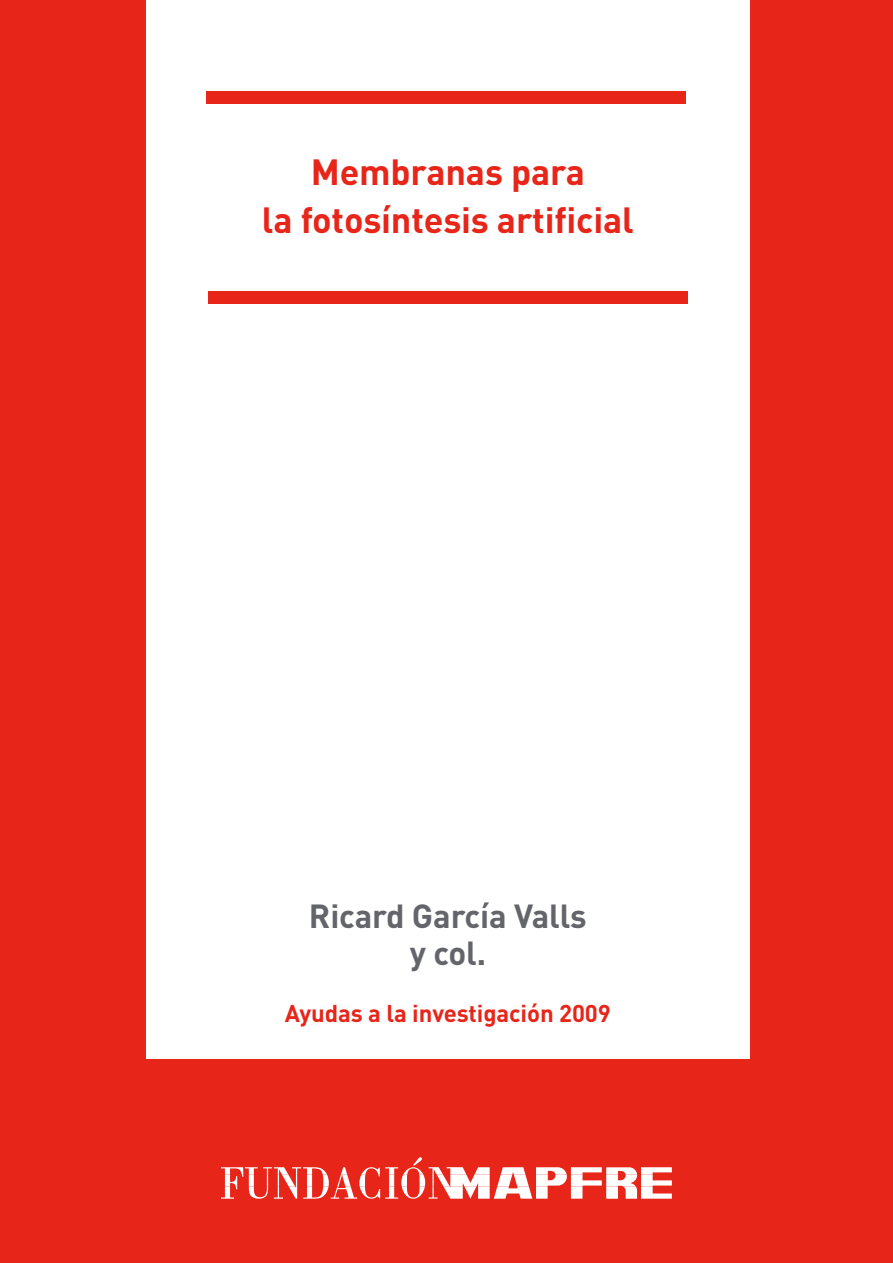
<style>
.page{position:relative;width:893px;height:1263px;background:#e72519}
.page>*{position:absolute;margin:0;border:0;box-sizing:border-box;transform-origin:0 0}
.t1{font:700 36px/48px "DIN";letter-spacing:-.005em;color:#e72519;text-align:center}
.t2{font:700 33px/37.5px "DIN";letter-spacing:-.005em;color:#63656a;text-align:center}
.t3{font:700 24px "DIN";letter-spacing:-.005em;color:#e72519}
</style>
<div class="page">
<div style="left:146px;top:0;width:604px;height:1059px;background:#fff"></div>
<div style="left:206px;top:91px;width:479px;height:13px;background:#e72519"></div>
<div style="left:208px;top:291px;width:480px;height:13px;background:#e72519"></div>
<svg style="left:221px;top:1157px;width:451px;height:42px"></svg>
<p class="t1" style="left:262px;top:147px;width:373px">Membranas para<br>la fotosíntesis artificial</p>
<p class="t2" style="left:309px;top:896px;width:279px">Ricard García Valls y col.</p>
<p class="t3" style="left:285px;top:998px;width:327px">Ayudas a la investigación 2009</p>
</div>
